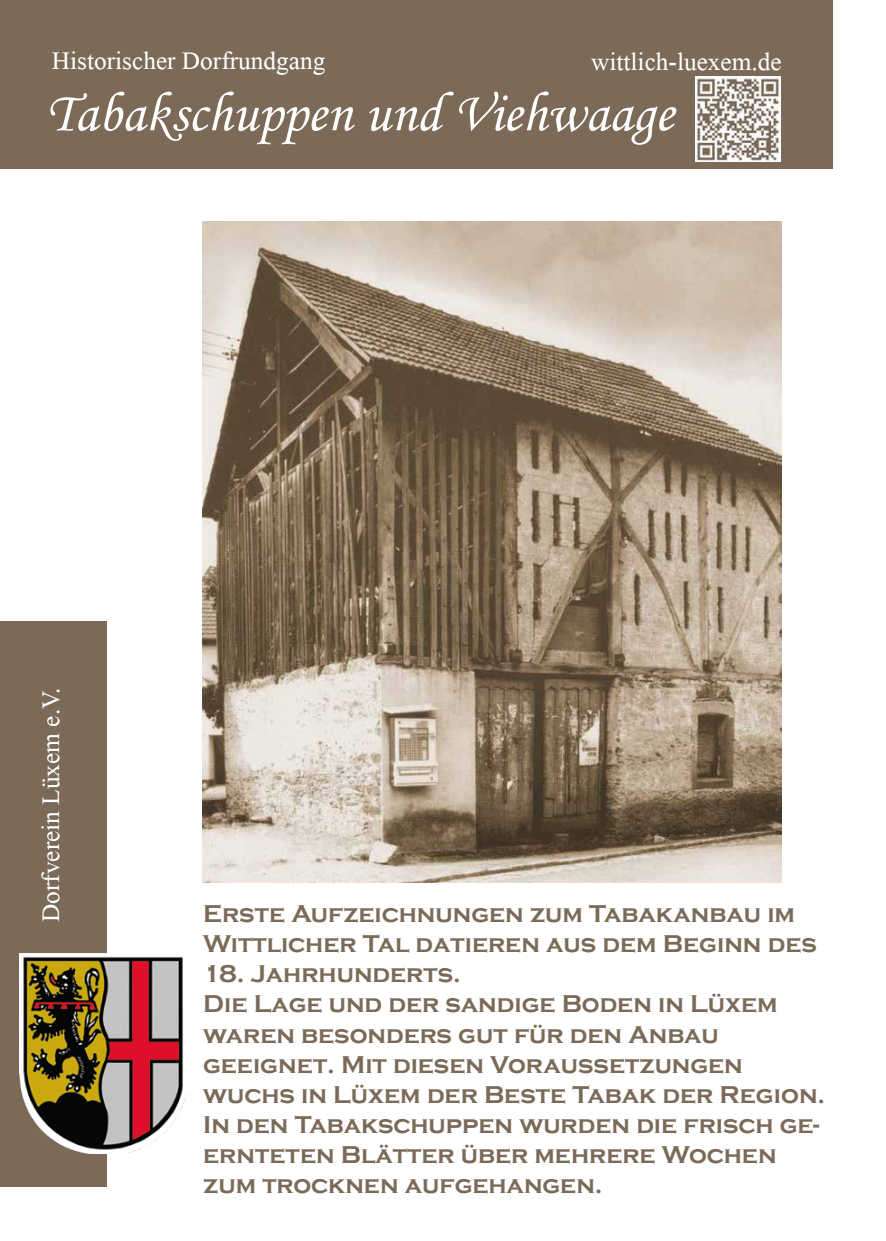
<style>
.page{position:relative;width:886px;height:1241px;background:#fff}
.page>*{position:absolute;margin:0;border:0;box-sizing:border-box;transform-origin:0 0}
.t1{font:56.25px "Monotype Corsiva";color:#fff}
.t2{font:37.75px "Microsoft Himalaya";color:#fff}
.t3{font:700 25px/30px "Copperplate Gothic";color:#7b6a58}
</style>
<div class="page">
<div style="left:0;top:0;width:833px;height:169px;background:#7b6a58"></div>
<div style="left:0;top:621px;width:106px;height:565px;background:#7b6a58"></div>
<img style="left:19px;top:953px;width:168px;height:200px">
<img style="left:203px;top:222px;width:578px;height:660px">
<img style="left:695px;top:77px;width:85px;height:85px">
<h2 class="t2" style="left:52px;top:34px;width:275px">Historischer Dorfrundgang</h2>
<h1 class="t1" style="left:46px;top:79px;width:629px">Tabakschuppen und Viehwaage</h1>
<h2 class="t2" style="left:591px;top:35px;width:192px">wittlich-luexem.de</h2>
<h2 class="t2" style="left:24px;top:922px;width:236px;rotate:-90deg">Dorfverein Lüxem e.V.</h2>
<p class="t3" style="left:203px;top:899px;width:615px">Erste Aufzeichnungen zum Tabakanbau im<br>Wittlicher Tal datieren aus dem Beginn des</p>
<p class="t3" style="left:203px;top:959px;width:623px">18. Jahrhunderts.<br>Die Lage und der sandige Boden in Lüxem waren besonders gut für den Anbau geeignet. Mit diesen Voraussetzungen wuchs in Lüxem der Beste Tabak der Region.<br>In den Tabakschuppen wurden die frisch ge&shy;ernteten Blätter über mehrere Wochen zum trocknen aufgehangen.</p>
</div>
